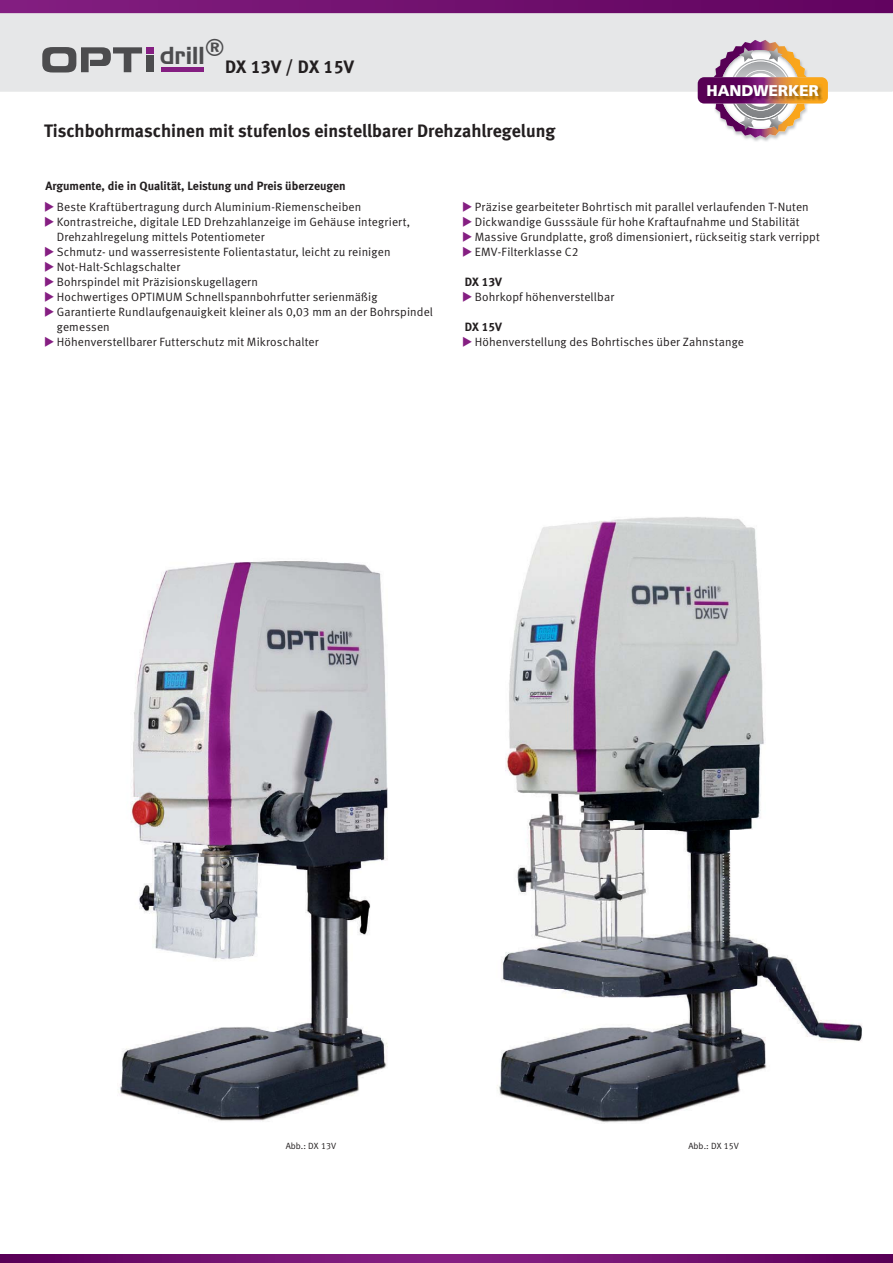
<style>
.page{position:relative;width:893px;height:1263px;background:#fff}
.page>*{position:absolute;margin:0;border:0;box-sizing:border-box;transform-origin:0 0}
.t1{font:23.85px "Handel Gothic BT";color:#4c4c4e}
.t2{font:18px "Meta Bold LF";color:#231f20}
.t3{font:800 16.2px "Front Page";letter-spacing:-.01em;color:#fff}
.t4{font:12px/15px "Meta Normal LF";letter-spacing:.01em;color:#231f20}
.t5{font:12px "Meta Bold LF";color:#231f20}
.t6{font:9px "Meta Normal LF";color:#231f20}
</style>
<div class="page">
<div style="left:0;top:13px;width:893px;height:79px;background:#e6e7e8"></div>
<svg style="left:0;top:1254px;width:893px;height:9px;background:#72116f"></svg>
<div style="left:161px;top:67px;width:42px;height:5px;background:#851f82"></div>
<svg style="left:42px;top:47px;width:100px;height:26px;background:#939395"></svg>
<div style="left:146px;top:47px;width:7px;height:7px;background:#851f82"></div>
<div style="left:146px;top:55px;width:7px;height:17px;background:#4c4c4e"></div>
<svg style="left:0;top:0;width:893px;height:13px;background:#71106f"></svg>
<img style="left:497px;top:517px;width:365px;height:606px">
<img style="left:120px;top:561px;width:268px;height:560px">
<img style="left:744px;top:138px;width:34px;height:3px">
<svg style="left:698px;top:40px;width:130px;height:98px"></svg>
<h1 class="t1" style="left:160px;top:41px;width:66px">drill®</h1>
<h2 class="t2" style="left:225px;top:60px;width:130px">DX 13V / DX 15V</h2>
<h2 class="t2" style="left:44px;top:124px;width:513px">Tischbohrmaschinen mit stufenlos einstellbarer Drehzahlregelung</h2>
<p class="t5" style="left:45px;top:181px;width:302px">Argumente, die in Qualität, Leistung und Preis überzeugen</p>
<h3 class="t3" style="left:707px;top:86px;width:114px">HANDWERKER</h3>
<p class="t4" style="left:57px;top:200px;width:378px">Beste Kraftübertragung durch Aluminium-Riemenscheiben Kontrastreiche, digitale LED Drehzahlanzeige im Gehäuse integriert, Drehzahlregelung mittels Potentiometer<br>Schmutz- und wasserresistente Folientastatur, leicht zu reinigen Not-Halt-Schlagschalter<br>Bohrspindel mit Präzisionskugellagern<br>Hochwertiges OPTIMUM Schnellspannbohrfutter serienmäßig Garantierte Rundlaufgenauigkeit kleiner als 0,03 mm an der Bohrspindel gemessen<br>Höhenverstellbarer Futterschutz mit Mikroschalter</p>
<p class="t4" style="left:475px;top:200px;width:347px">Präzise gearbeiteter Bohrtisch mit parallel verlaufenden T-Nuten Dickwandige Gusssäule für hohe Kraftaufnahme und Stabilität Massive Grundplatte, groß dimensioniert, rückseitig stark verrippt EMV-Filterklasse C2</p>
<p class="t5" style="left:465px;top:277px;width:38px">DX 13V</p>
<p class="t4" style="left:475px;top:290px;width:141px">Bohrkopf höhenverstellbar</p>
<p class="t5" style="left:465px;top:322px;width:38px">DX 15V</p>
<p class="t4" style="left:475px;top:335px;width:271px">Höhenverstellung des Bohrtisches über Zahnstange</p>
<p class="t6" style="left:286px;top:1143px;width:52px">Abb.: DX 13V</p>
<p class="t6" style="left:688px;top:1143px;width:52px">Abb.: DX 15V</p>
</div>
